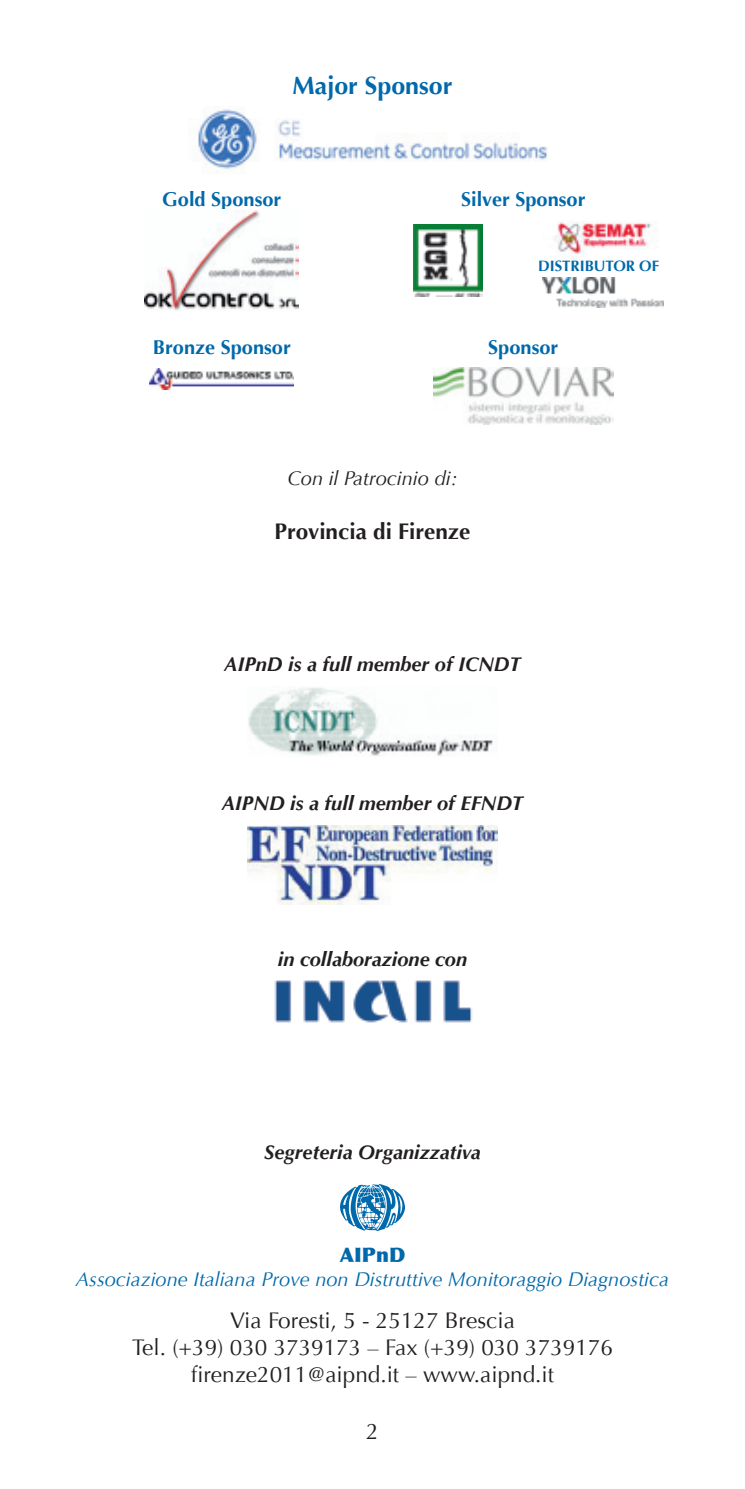
<style>
.page{position:relative;width:745px;height:1489px;background:#fff}
.page>*{position:absolute;margin:0;border:0;box-sizing:border-box;transform-origin:0 0}
.t1{font:700 25px "Optima";color:#0069ab}
.t2{font:22.5px/27px "Optima";color:#231f20;text-align:center}
.t3{font:700 22.5px "Optima";color:#231f20}
.t4{font:italic 700 20px "Optima";color:#231f20}
.t5{font:italic 20px "Optima";color:#0069ab}
.t6{font:700 20px "Optima";color:#0069ab}
.t7{font:italic 20px "Optima";color:#231f20}
.t8{font:900 20px "Optima";color:#0069ab}
.t9{font:700 15px "Optima";color:#0069ab}
</style>
<div class="page">
<img style="left:340px;top:1184px;width:64px;height:46px">
<img style="left:248px;top:687px;width:245px;height:69px">
<img style="left:247px;top:825px;width:250px;height:79px">
<img style="left:274px;top:980px;width:198px;height:43px">
<img style="left:198px;top:108px;width:349px;height:64px">
<img style="left:145px;top:210px;width:153px;height:101px">
<img style="left:413px;top:225px;width:69px;height:72px">
<img style="left:554px;top:221px;width:102px;height:39px">
<img style="left:150px;top:368px;width:144px;height:21px">
<img style="left:433px;top:367px;width:179px;height:57px">
<img style="left:542px;top:277px;width:121px;height:31px">
<p class="t1" style="left:292px;top:71px;width:161px">Major Sponsor</p>
<p class="t6" style="left:162px;top:187px;width:120px">Gold Sponsor</p>
<p class="t6" style="left:461px;top:187px;width:126px">Silver Sponsor</p>
<p class="t9" style="left:537px;top:257px;width:123px">DISTRIBUTOR OF</p>
<p class="t6" style="left:153px;top:336px;width:139px">Bronze Sponsor</p>
<p class="t6" style="left:488px;top:336px;width:72px">Sponsor</p>
<p class="t7" style="left:287px;top:466px;width:171px">Con il Patrocinio di:</p>
<p class="t3" style="left:274px;top:518px;width:197px">Provincia di Firenze</p>
<p class="t4" style="left:224px;top:652px;width:297px">AIPnD is a full member of ICNDT</p>
<p class="t4" style="left:222px;top:791px;width:302px">AIPND is a full member of EFNDT</p>
<p class="t4" style="left:277px;top:946px;width:191px">in collaborazione con</p>
<p class="t4" style="left:264px;top:1140px;width:218px">Segreteria Organizzativa</p>
<p class="t8" style="left:339px;top:1243px;width:67px">AIPnD</p>
<p class="t5" style="left:76px;top:1267px;width:594px">Associazione Italiana Prove non Distruttive Monitoraggio Diagnostica</p>
<p class="t2" style="left:132px;top:1306px;width:482px">Via Foresti, 5 - 25127 Brescia<br>Tel. (+39) 030 3739173 – Fax (+39) 030 3739176 firenze2011@aipnd.it – www.aipnd.it</p>
<p class="t2" style="left:366px;top:1417px;width:14px">2</p>
</div>
